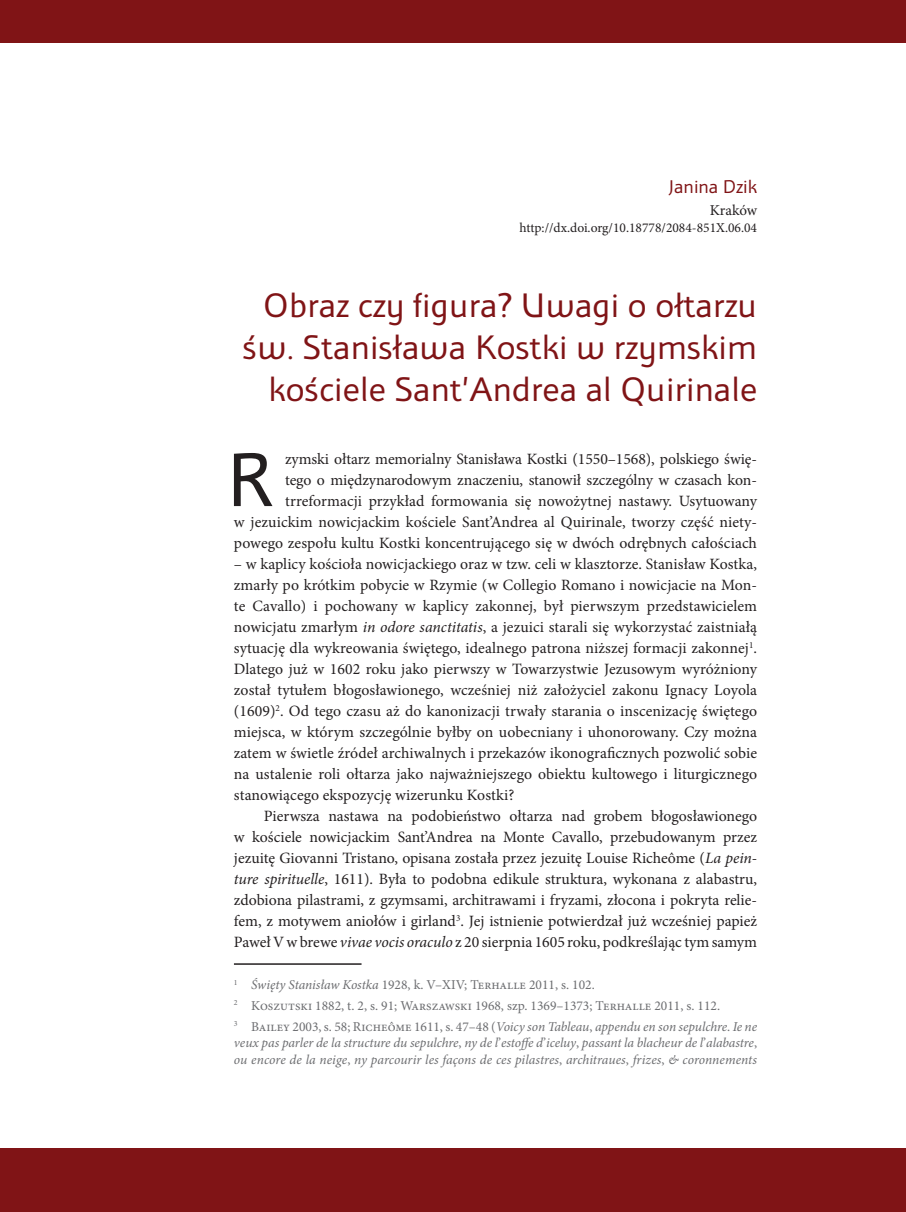
<style>
.page{position:relative;width:906px;height:1212px;background:#fff}
.page>*{position:absolute;margin:0;border:0;box-sizing:border-box;transform-origin:0 0}
.Tekst_artykułu_inicj{font:79.95px "Apolonia Nova OT";color:#231f20}
.Tytuł_artykułu{font:36px/42px "Apolonia Nova OT";letter-spacing:.005em;color:#801416;text-align:right}
.Autor_artykułu{font:19.5px "Apolonia Nova OT";color:#801416}
.Tekst_artykułu_inicj-2{font:15.75px/21px "Minion Pro";color:#231f20;text-align:right}
.Tekst_artykułu{font:15.75px/21px "Minion Pro";color:#231f20;text-align:justify}
.Afiliacja_autora{font:15px "Minion Pro";color:#231f20}
.Przypis_dolny{font:italic 13.5px/16.5px "Minion Pro";color:#6c6d70;text-align:justify}
.Przypis_dolny-2{font:13.5px "Minion Pro";color:#6c6d70}
.Numer_DOI{font:13.5px "Minion Pro";color:#231f20}
.s1{font-style:italic}
.s2{font-style:normal}
</style>
<div class="page">
<div style="left:21px;top:0;width:885px;height:43px;background:#801416"></div>
<div style="left:0;top:1148px;width:21px;height:64px;background:#801416"></div>
<div style="left:0;top:0;width:21px;height:43px;background:#801416"></div>
<div style="left:21px;top:1148px;width:885px;height:64px;background:#801416"></div>
<hr style="left:234px;top:963px;width:127px;height:2px;background:#231f20">
<p class="Autor_artykułu" style="left:669px;top:176px;width:90px">Janina Dzik</p>
<p class="Afiliacja_autora" style="left:710px;top:201px;width:49px">Kraków</p>
<p class="Numer_DOI" style="left:519px;top:219px;width:239px">http://dx.doi.org/10.18778/2084-851X.06.04</p>
<p class="Tytuł_artykułu" style="left:243px;top:284px;width:516px">Obraz czy figura? Uwagi o ołtarzu św. Stanisława Kostki w rzymskim kościele Sant’Andrea al Quirinale</p>
<p class="Tekst_artykułu_inicj-2" style="left:234px;top:449px;width:525px">zymski ołtarz memorialny Stanisława Kostki (1550–1568), polskiego świę-<br>tego o międzynarodowym znaczeniu, stanowił szczególny w czasach kon&shy;trreformacji przykład formowania się nowożytnej nastawy. Usytuowany<br>w jezuickim nowicjackim kościele Sant’Andrea al Quirinale, tworzy część niety&shy;powego zespołu kultu Kostki koncentrującego się w dwóch odrębnych całościach</p>
<p class="Tekst_artykułu_inicj-2" style="left:234px;top:554px;width:525px;text-align:justify">– w kaplicy kościoła nowicjackiego oraz w tzw. celi w klasztorze. Stanisław Kostka, zmarły po krótkim pobycie w Rzymie (w Collegio Romano i nowicjacie na Mon&shy;te Cavallo) i pochowany w kaplicy zakonnej, był pierwszym przedstawicielem nowicjatu zmarłym <span class="s1">in odore sanctitatis</span>, a jezuici starali się wykorzystać zaistniałą sytuację dla wykreowania świętego, idealnego patrona niższej formacji zakonnej<sup>1</sup>.<br>Dlatego już w 1602 roku jako pierwszy w Towarzystwie Jezusowym wyróżniony został tytułem błogosławionego, wcześniej niż założyciel zakonu Ignacy Loyola (1609)<sup>2</sup>. Od tego czasu aż do kanonizacji trwały starania o inscenizację świętego miejsca, w którym szczególnie byłby on uobecniany i uhonorowany. Czy można zatem w świetle źródeł archiwalnych i przekazów ikonograficznych pozwolić sobie na ustalenie roli ołtarza jako najważniejszego obiektu kultowego i liturgicznego stanowiącego ekspozycję wizerunku Kostki?</p>
<p class="Tekst_artykułu" style="left:234px;top:806px;width:525px;text-indent:30px">Pierwsza nastawa na podobieństwo ołtarza nad grobem błogosławionego w kościele nowicjackim Sant’Andrea na Monte Cavallo, przebudowanym przez jezuitę Giovanni Tristano, opisana została przez jezuitę Louise Richeôme (<span class="s1">La pein&shy;ture spirituelle</span>, 1611). Była to podobna edikule struktura, wykonana z alabastru, zdobiona pilastrami, z gzymsami, architrawami i fryzami, złocona i pokryta relie&shy;fem, z motywem aniołów i girland<sup>3</sup>. Jej istnienie potwierdzał już wcześniej papież Paweł V w brewe <span class="s1">vivae vocis oraculo</span> z 20 sierpnia 1605 roku, podkreślając tym samym</p>
<p class="Przypis_dolny-2" style="left:234px;top:976px;width:362px"><sup>1</sup> <span class="s1">Święty Stanisław Kostka</span> 1928, k. V–XIV; Terhalle 2011, s. 102.</p>
<p class="Przypis_dolny-2" style="left:234px;top:996px;width:488px"><sup>2</sup> Koszutski 1882, t. 2, s. 91; Warszawski 1968, szp. 1369–1373; Terhalle 2011, s. 112.</p>
<p class="Przypis_dolny" style="left:234px;top:1018px;width:525px"><sup>3</sup> <span class="s2">Bailey 2003, s. 58; Richeôme 1611, s. 47–48 (</span>Voicy son Tableau<span class="s2">,</span> appendu en son sepulchre<span class="s2">.</span> Ie ne veux pas parler de la structure du sepulchre<span class="s2">,</span> ny de l<span class="s2">’</span>estoffe d<span class="s2">’</span>iceluy<span class="s2">,</span> passant la blacheur de l<span class="s2">’</span>alabastre<span class="s2">, </span>ou encore de la neige<span class="s2">,</span> ny parcourir les façons de ces pilastres<span class="s2">,</span> architraues<span class="s2">,</span> frizes<span class="s2">,</span> &amp; coronnements</p>
<p class="Tekst_artykułu_inicj" style="left:226px;top:435px;width:49px">R</p>
</div>
